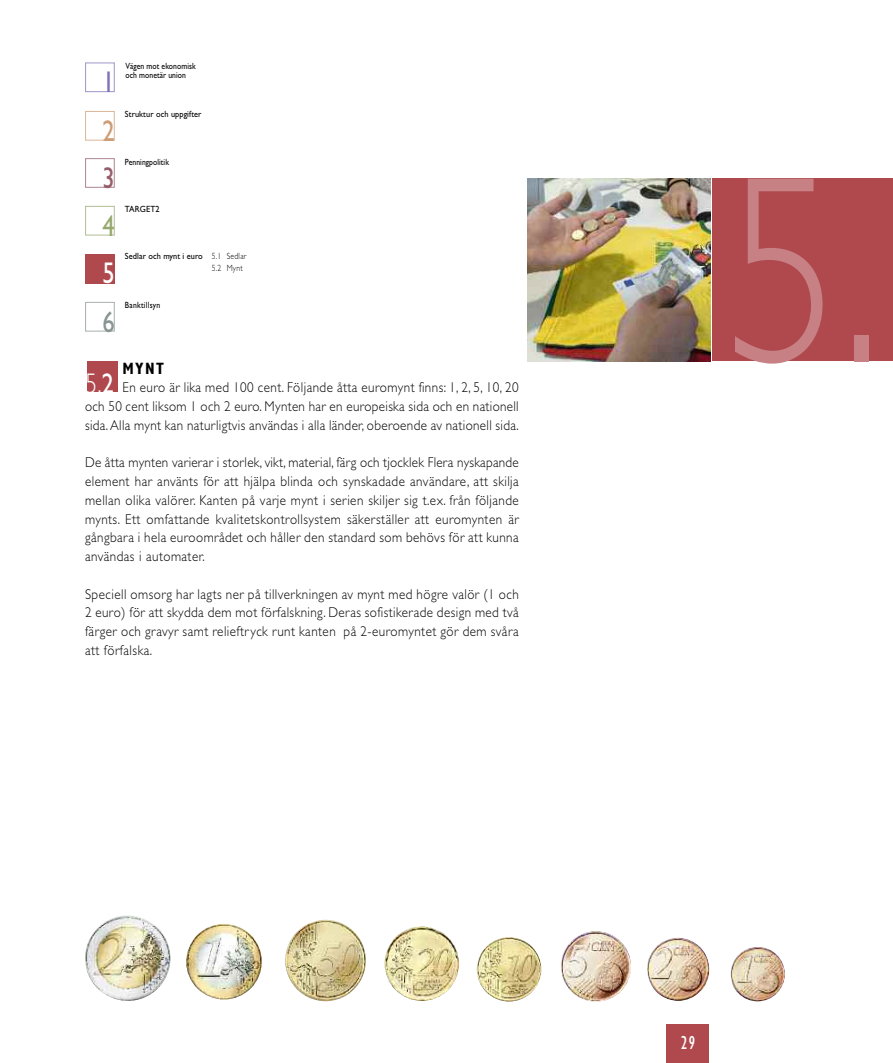
<style>
.page{position:relative;width:893px;height:1063px;background:#fff}
.page>*{position:absolute;margin:0;border:0;box-sizing:border-box;transform-origin:0 0}
.t1{font:300 267.75px "Gill Sans";color:#c78083;scale:.85 1}
.t2{font:30px "Gill Sans";color:#cd9d76;scale:.82 1}
.t3{font:30px "Gill Sans";color:#8071b6;scale:.82 1}
.t4{font:30px "Gill Sans";color:#955e6a;scale:.82 1}
.t5{font:30px "Gill Sans";color:#96a86f;scale:.82 1}
.t6{font:30px "Gill Sans";color:#fff;scale:.82 1}
.t7{font:30px "Gill Sans";color:#889592;scale:.82 1}
.t8{font:300 28.5px "Gill Sans";color:#fff;scale:.85 1}
.t9{font:condensed 19.5px "Gill Sans";color:#fff;scale:.95 1}
.t10{font:700 condensed 16.5px "Gill Sans";color:#000;scale:.95 1}
.t11{font:300 14.25px/18.8px "Gill Sans";letter-spacing:.035em;color:#000;text-align:justify;scale:.92 1}
.t12{font:9px/9.8px "Gill Sans";letter-spacing:.01em;color:#000;scale:.85 1}
.t13{font:9px "Gill Sans";letter-spacing:.01em;color:#000;scale:.92 1}
.t14{font:300 9px/11.9px "Gill Sans";letter-spacing:.035em;color:#000;scale:.85 1}
.t15{font:9px "Gill Sans";letter-spacing:.035em;color:#000;scale:.85 1}
.s1{font-weight:400}
</style>
<div class="page">
<div style="left:666px;top:1025px;width:43px;height:38px;background:#af494e"></div>
<div style="left:87px;top:361px;width:31px;height:31px;background:#af494e"></div>
<div style="left:85px;top:111px;width:30px;height:30px;border:1px solid #dcb99d"></div>
<div style="left:85px;top:62px;width:30px;height:30px;border:1px solid #a49acb"></div>
<div style="left:85px;top:158px;width:30px;height:30px;border:1px solid #b38c94"></div>
<div style="left:85px;top:206px;width:30px;height:30px;border:1px solid #b4c198"></div>
<div style="left:85px;top:254px;width:30px;height:29px;background:#af494e"></div>
<div style="left:85px;top:302px;width:30px;height:30px;border:1px solid #aab4b1"></div>
<img style="left:527px;top:178px;width:183px;height:183px">
<div style="left:712px;top:178px;width:181px;height:183px;background:#af494e"></div>
<img style="left:85px;top:915px;width:85px;height:86px">
<img style="left:385px;top:926px;width:74px;height:75px">
<img style="left:186px;top:924px;width:76px;height:75px">
<img style="left:285px;top:920px;width:81px;height:81px">
<img style="left:477px;top:937px;width:64px;height:64px">
<img style="left:730px;top:947px;width:55px;height:54px;border-radius:50%">
<img style="left:647px;top:938px;width:62px;height:63px">
<img style="left:561px;top:931px;width:70px;height:71px;border-radius:50%">
<h2 class="t3" style="left:103px;top:64px;width:16px">1</h2>
<h2 class="t2" style="left:103px;top:113px;width:16px">2</h2>
<h2 class="t4" style="left:103px;top:160px;width:16px">3</h2>
<h2 class="t5" style="left:103px;top:208px;width:16px">4</h2>
<h2 class="t6" style="left:103px;top:255px;width:16px">5</h2>
<h2 class="t7" style="left:103px;top:304px;width:16px">6</h2>
<p class="t12" style="left:125px;top:61px;width:84px">Vägen mot ekonomisk och monetär union</p>
<p class="t13" style="left:125px;top:109px;width:85px">Struktur och uppgifter</p>
<p class="t12" style="left:125px;top:157px;width:53px">Penningpolitik</p>
<p class="t13" style="left:125px;top:204px;width:39px">TARGET2</p>
<p class="t13" style="left:125px;top:251px;width:86px">Sedlar och mynt i euro</p>
<p class="t14" style="left:212px;top:250px;width:42px">5.1 Sedlar<br>5.2 Mynt</p>
<p class="t15" style="left:125px;top:299px;width:43px">Banktillsyn</p>
<p class="t10" style="left:122px;top:362px;width:45px">MYNT</p>
<p class="t11" style="left:85px;top:378px;width:473px;text-indent:37px">En euro är lika med 100 cent. Följande åtta euromynt finns: 1, 2, 5, 10, 20 och 50 cent liksom 1 och 2 euro. Mynten har en europeiska sida och en nationell sida.Alla mynt kan naturligtvis användas i alla länder, oberoende av nationell sida.</p>
<p class="t11" style="left:85px;top:453px;width:473px">De åtta mynten varierar i storlek, vikt, material, färg och tjocklek Flera nyskapande element har använts för att hjälpa blinda och synskadade användare, att skilja mellan olika valörer. Kanten på varje mynt i serien skiljer sig t.ex. från följande mynts. Ett omfattande kvalitetskontrollsystem säkerställer att euromynten är gångbara i hela euroområdet och håller den standard som behövs för att kunna användas i automater.</p>
<p class="t11" style="left:85px;top:584px;width:473px">Speciell omsorg har lagts ner på tillverkningen av mynt med högre valör (1 och 2 euro) för att skydda dem mot förfalskning. Deras sofistikerade design med två färger och gravyr samt relieftryck runt kanten på 2-euromyntet gör dem svåra att förfalska.</p>
<h3 class="t8" style="left:85px;top:367px;width:36px">5.<span class="s1">2</span></h3>
<h1 class="t1" style="left:726px;top:112px;width:185px">5.</h1>
<h3 class="t9" style="left:681px;top:1035px;width:17px">29</h3>
</div>
